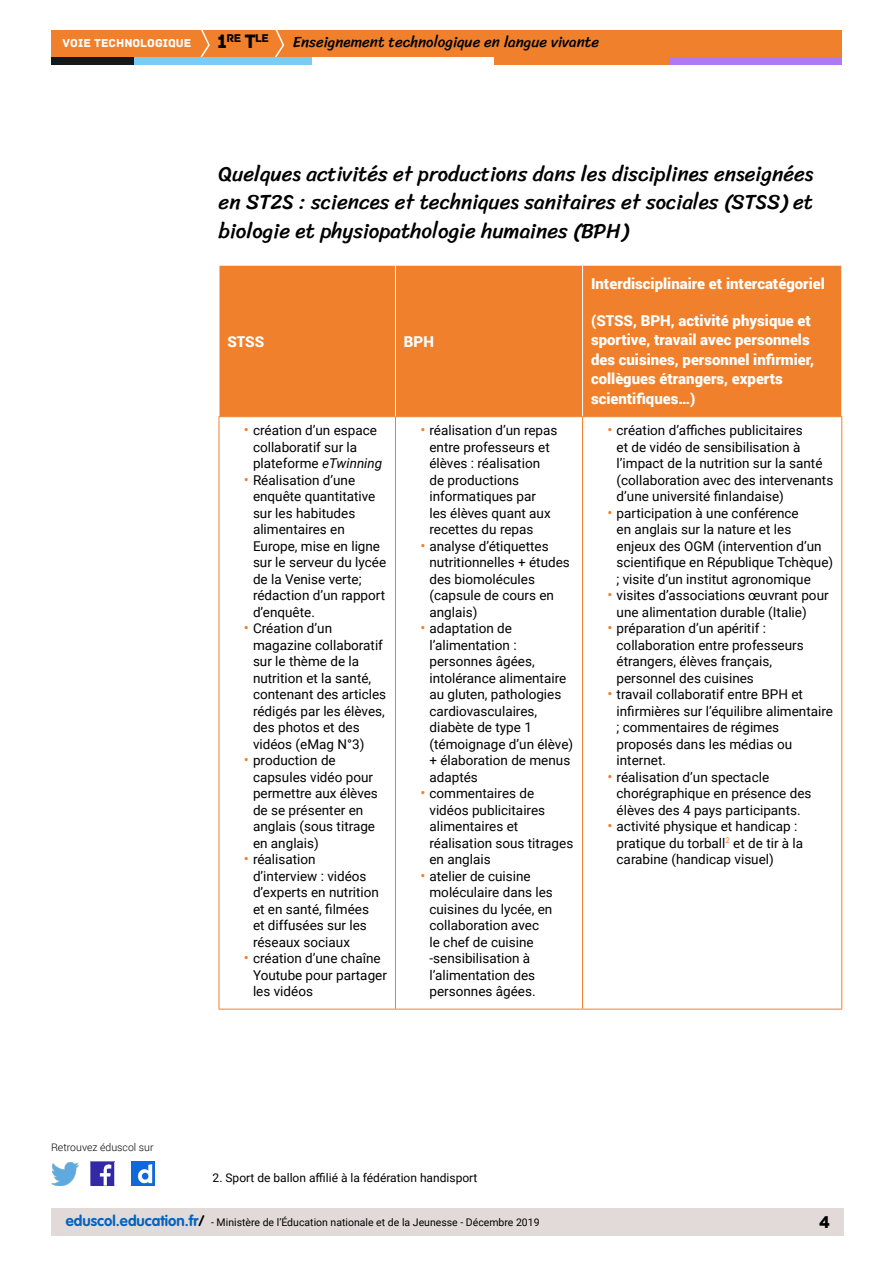
<style>
.page{position:relative;width:893px;height:1263px;background:#fff}
.page>*{position:absolute;margin:0;border:0;box-sizing:border-box;transform-origin:0 0}
.t1{font:21px/28.5px "Sriracha";color:#000;text-align:justify}
.t2{font:18px "Archive";color:#000}
.t3{font:900 15px/19.5px "Roboto";color:#fff}
.t4{font:15px "Sriracha";color:#000}
.t5{font:13.5px/16.5px "Roboto";color:#000}
.t6{font:12px "Roboto";color:#000}
.t7{font:12px "Archive";color:#fff}
.t8{font:11.85px "Archive";color:#000}
.t9{font:10.5px "Roboto";color:#000}
.t10{font:300 10.5px "Roboto";color:#000}
.s1{font-size:20.4px}
.s2{font-size:15px;color:#f0802b}
.s3{font-style:italic}
.s4{font-family:"VAG Rounded Std";font-weight:700;font-size:15px;color:#0563c1}
.s5{font-family:"VAG Rounded Std";font-weight:700;font-size:15px}
</style>
<div class="page">
<div style="left:51px;top:30px;width:791px;height:27px;background:#f0802b"></div>
<svg style="left:200px;top:30px;width:10px;height:27px"></svg>
<svg style="left:275px;top:30px;width:10px;height:27px"></svg>
<div style="left:133px;top:57px;width:179px;height:8px;background:#79cdf4"></div>
<div style="left:51px;top:57px;width:82px;height:8px;background:#141a1c"></div>
<div style="left:667px;top:57px;width:175px;height:8px;background:#b078f2"></div>
<div style="left:494px;top:57px;width:175px;height:8px;background:#f0802b"></div>
<div style="left:51px;top:1209px;width:792px;height:27px;background:#e1dad8"></div>
<img style="left:91px;top:1162px;width:23px;height:23px">
<img style="left:51px;top:1163px;width:28px;height:22px">
<img style="left:132px;top:1162px;width:22px;height:23px">
<div style="left:220px;top:266px;width:621px;height:150px;background:#f0802b"></div>
<svg style="left:220px;top:417px;width:621px;height:592px"></svg>
<hr style="left:395px;top:266px;width:1px;height:150px;background:#fff">
<hr style="left:582px;top:266px;width:1px;height:150px;background:#fff">
<hr style="left:395px;top:417px;width:1px;height:592px;background:#f0802b">
<hr style="left:582px;top:417px;width:1px;height:592px;background:#f0802b">
<hr style="left:219px;top:417px;width:1px;height:592px;background:#f0802b">
<hr style="left:841px;top:417px;width:1px;height:592px;background:#f0802b">
<hr style="left:219px;top:1009px;width:176px;height:1px;background:#f0802b">
<hr style="left:395px;top:1009px;width:188px;height:1px;background:#f0802b">
<hr style="left:583px;top:1009px;width:259px;height:1px;background:#f0802b">
<hr style="left:219px;top:416px;width:176px;height:1px;background:#f0802b">
<hr style="left:395px;top:416px;width:188px;height:1px;background:#f0802b">
<hr style="left:583px;top:416px;width:259px;height:1px;background:#f0802b">
<p class="t8" style="left:217px;top:31px;width:53px"><span class="s1">1</span>RE <span class="s1">T</span>LE</p>
<p class="t7" style="left:63px;top:36px;width:130px">VOIE TECHNOLOGIQUE</p>
<p class="t4" style="left:293px;top:33px;width:308px">Enseignement technologique en langue vivante</p>
<h1 class="t1" style="left:219px;top:159px;width:596px">Quelques activités et productions dans les disciplines enseignées en ST2S : sciences et techniques sanitaires et sociales (STSS) et biologie et physiopathologie humaines (BPH)</h1>
<p class="t3" style="left:227px;top:331px;width:38px">STSS</p>
<p class="t3" style="left:404px;top:331px;width:32px">BPH</p>
<p class="t5" style="left:253px;top:422px;width:131px;text-indent:-9px"><span class="s2">•</span> création d’un espace collaboratif sur la plateforme <span class="s3">eTwinning</span></p>
<p class="t5" style="left:253px;top:471px;width:135px;text-indent:-9px"><span class="s2">•</span> Réalisation d’une enquête quantitative sur les habitudes alimentaires en<br>Europe, mise en ligne sur le serveur du lycée de la Venise verte; rédaction d’un rapport d’enquête.</p>
<p class="t5" style="left:253px;top:620px;width:135px;text-indent:-9px"><span class="s2">•</span> Création d’un magazine collaboratif sur le thème de la nutrition et la santé, contenant des articles rédigés par les élèves, des photos et des vidéos (eMag N°3)</p>
<p class="t5" style="left:253px;top:752px;width:126px;text-indent:-9px"><span class="s2">•</span> production de capsules vidéo pour permettre aux élèves de se présenter en anglais (sous titrage en anglais)</p>
<p class="t5" style="left:253px;top:851px;width:128px;text-indent:-9px"><span class="s2">•</span> réalisation d’interview : vidéos d’experts en nutrition et en santé, filmées et diffusées sur les réseaux sociaux</p>
<p class="t5" style="left:253px;top:950px;width:135px;text-indent:-9px"><span class="s2">•</span> création d’une chaîne<br>Youtube pour partager les vidéos</p>
<p class="t5" style="left:429px;top:422px;width:129px;text-indent:-9px"><span class="s2">•</span> réalisation d’un repas entre professeurs et élèves : réalisation de productions informatiques par<br>les élèves quant aux recettes du repas</p>
<p class="t5" style="left:429px;top:537px;width:142px;text-indent:-9px"><span class="s2">•</span> analyse d’étiquettes nutritionnelles + études des biomolécules (capsule de cours en anglais)</p>
<p class="t5" style="left:429px;top:620px;width:145px;text-indent:-9px"><span class="s2">•</span> adaptation de l’alimentation : personnes âgées, intolérance alimentaire au gluten, pathologies cardiovasculaires, diabète de type 1 (témoignage d’un élève) + élaboration de menus adaptés</p>
<p class="t5" style="left:429px;top:785px;width:145px;text-indent:-9px"><span class="s2">•</span> commentaires de vidéos publicitaires alimentaires et réalisation sous titrages en anglais</p>
<p class="t5" style="left:429px;top:867px;width:125px;text-indent:-9px"><span class="s2">•</span> atelier de cuisine moléculaire dans les cuisines du lycée, en collaboration avec le chef de cuisine -sensibilisation à l’alimentation des personnes âgées.</p>
<p class="t3" style="left:591px;top:274px;width:235px">Interdisciplinaire et intercatégoriel</p>
<p class="t3" style="left:591px;top:310px;width:224px">(STSS, BPH, activité physique et sportive, travail avec personnels des cuisines, personnel infirmier, collègues étrangers, experts scientifiques…)</p>
<p class="t5" style="left:617px;top:422px;width:218px;text-indent:-9px"><span class="s2">•</span> création d’affiches publicitaires<br>et de vidéo de sensibilisation à l’impact de la nutrition sur la santé (collaboration avec des intervenants d’une université finlandaise)</p>
<p class="t5" style="left:617px;top:504px;width:218px;text-indent:-9px"><span class="s2">•</span> participation à une conférence<br>en anglais sur la nature et les enjeux des OGM (intervention d’un scientifique en République Tchèque) ; visite d’un institut agronomique</p>
<p class="t5" style="left:617px;top:587px;width:214px;text-indent:-9px"><span class="s2">•</span> visites d’associations œuvrant pour une alimentation durable (Italie)</p>
<p class="t5" style="left:617px;top:620px;width:189px;text-indent:-9px"><span class="s2">•</span> préparation d’un apéritif : collaboration entre professeurs étrangers, élèves français, personnel des cuisines</p>
<p class="t5" style="left:617px;top:686px;width:218px;text-indent:-9px"><span class="s2">•</span> travail collaboratif entre BPH et infirmières sur l’équilibre alimentaire ; commentaires de régimes proposés dans les médias ou internet.</p>
<p class="t5" style="left:617px;top:768px;width:196px;text-indent:-9px"><span class="s2">•</span> réalisation d’un spectacle chorégraphique en présence des élèves des 4 pays participants.</p>
<p class="t5" style="left:617px;top:818px;width:188px;text-indent:-9px"><span class="s2">•</span> activité physique et handicap : pratique du torball<sup>2</sup> et de tir à la carabine (handicap visuel)</p>
<p class="t10" style="left:51px;top:1140px;width:104px">Retrouvez éduscol sur</p>
<p class="t6" style="left:213px;top:1170px;width:266px">2. Sport de ballon affilié à la fédération handisport</p>
<p class="t9" style="left:66px;top:1215px;width:475px"><span class="s4">eduscol.education.fr</span><span class="s5">/</span> - Ministère de l’Éducation nationale et de la Jeunesse - Décembre 2019</p>
<h2 class="t2" style="left:819px;top:1211px;width:13px">4</h2>
</div>
